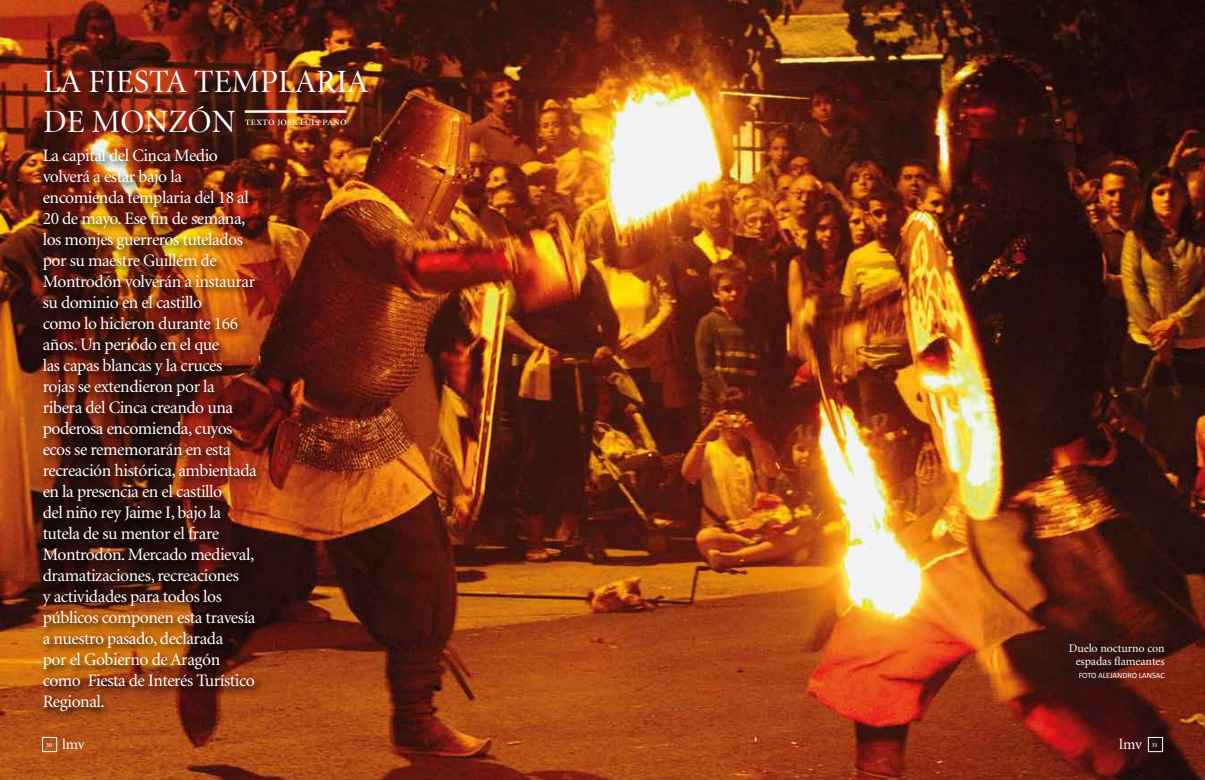
<style>
.page{position:relative;width:1205px;height:780px;background:#fff}
.page>*{position:absolute;margin:0;border:0;box-sizing:border-box;transform-origin:0 0}
.t1{font:32.5px/40px "Minion Display Regular SC";color:#fff}
.t2{font:17.5px/21px "Minion";letter-spacing:-.025em;color:#fff}
.t3{font:15px "Minion";letter-spacing:-.015em;color:#fff}
.t4{font:11.88px/13.1px "Minion";letter-spacing:-.005em;color:#fff;text-align:center}
.t5{font:11.88px "Minion Display Regular SC";letter-spacing:-.005em;color:#fff}
.t6{font:8.12px "Calibri";letter-spacing:-.005em;color:#fff}
.t7{font:600 6.25px "Minion";color:#fff}
</style>
<div class="page">
<img style="left:0;top:0;width:1205px;height:780px">
<svg style="left:1011px;top:251px;width:15px;height:13px"></svg>
<div style="left:42px;top:737px;width:15px;height:14px;border:1px solid #fff"></div>
<div style="left:1148px;top:737px;width:14px;height:14px;border:1px solid #fff"></div>
<div style="left:41px;top:146px;width:226px;height:575px;background:#000;opacity:.94"></div>
<hr style="left:245px;top:110px;width:102px;height:3px;background:#fff">
<h1 class="t1" style="left:43px;top:63px;width:326px">LA FIESTA TEMPLARIA<br>DE MONZÓN</h1>
<p class="t5" style="left:245px;top:116px;width:103px">texto josé luis pano</p>
<p class="t2" style="left:43px;top:145px;width:216px">La capital del Cinca Medio volverá a estar bajo la encomienda templaria del 18 al<br>20 de mayo. Ese fin de semana, los monjes guerreros tutelados por su maestre Guillém de<br>Montrodón volverán a instaurar su dominio en el castillo<br>como lo hicieron durante 166 años. Un periodo en el que<br>las capas blancas y la cruces rojas se extendieron por la ribera del Cinca creando una poderosa encomienda, cuyos ecos se rememorarán en esta recreación histórica, ambientada en la presencia en el castillo<br>del niño rey Jaime I, bajo la tutela de su mentor el frare<br>Montrodón. Mercado medieval, dramatizaciones, recreaciones<br>y actividades para todos los públicos componen esta travesía a nuestro pasado, declarada<br>por el Gobierno de Aragón como Fiesta de Interés Turístico<br>Regional.</p>
<p class="t4" style="left:1069px;top:642px;width:97px">Duelo nocturno con espadas flameantes</p>
<p class="t6" style="left:1078px;top:670px;width:87px">FOTO ALEJANDRO LANSAC</p>
<p class="t7" style="left:46px;top:742px;width:8px">30</p>
<p class="t3" style="left:62px;top:736px;width:24px">lmv</p>
<p class="t3" style="left:1119px;top:736px;width:24px">lmv</p>
<p class="t7" style="left:1152px;top:741px;width:8px">31</p>
</div>
